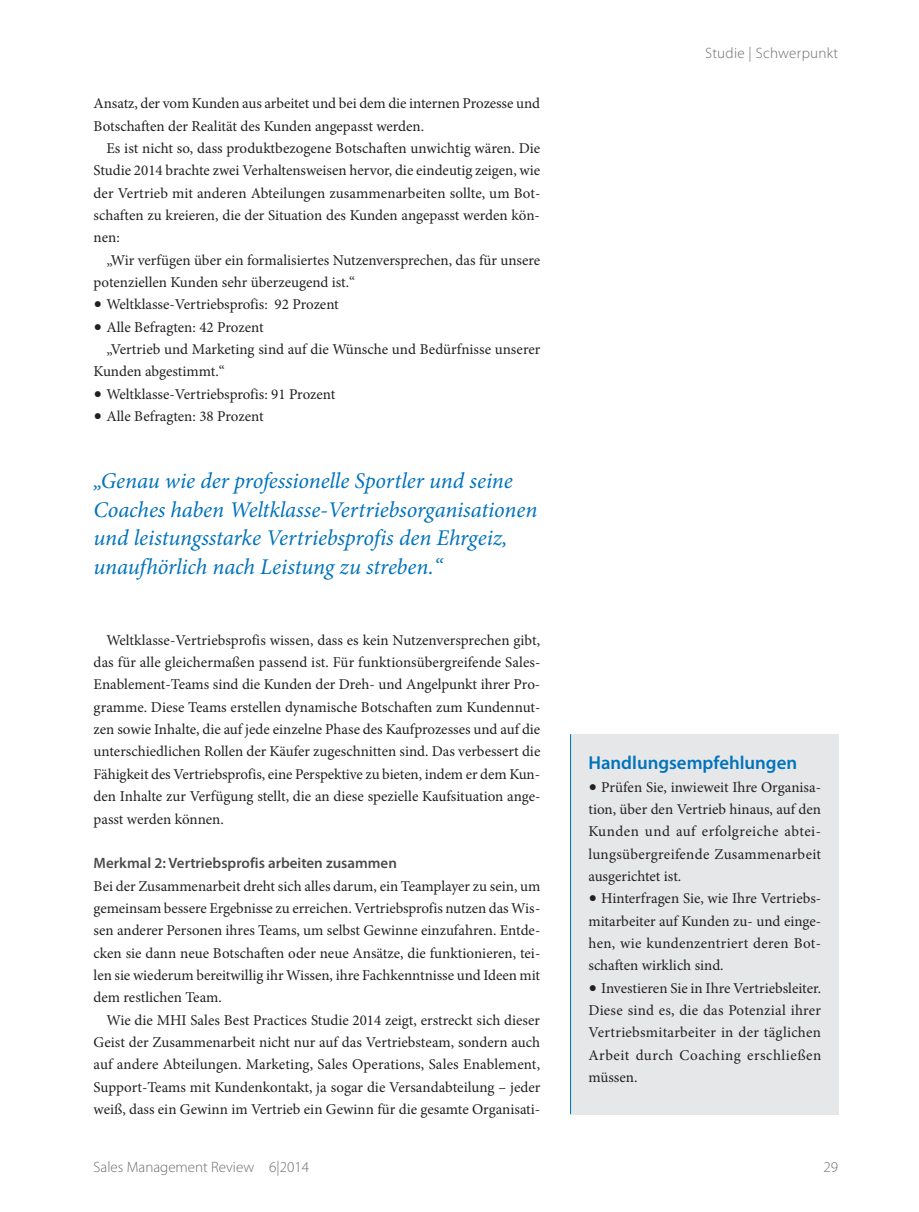
<style>
.page{position:relative;width:919px;height:1212px;background:#fff}
.page>*{position:absolute;margin:0;border:0;box-sizing:border-box;transform-origin:0 0}
.t1{font:italic 22.5px/28.5px "Minion Pro";letter-spacing:-.005em;color:#0073bc}
.t2{font:600 18.75px "Myriad Pro";color:#0073bc}
.t3{font:15px/22.4px "Minion Pro";color:#231f20;text-align:justify}
.t4{font:300 15px "Myriad Pro";letter-spacing:.005em;color:#6c6d70}
.t5{font:600 15px "Myriad Pro";color:#4b4c4d}
.s1{font-size:22.5px}
</style>
<div class="page">
<div style="left:570px;top:734px;width:268px;height:380px;background:#e6e7e9"></div>
<hr style="left:570px;top:734px;width:1px;height:380px;background:#0073bc">
<p class="t3" style="left:94px;top:92px;width:448px">Ansatz, der vom Kunden aus arbeitet und bei dem die internen Prozesse und<br>Botschaften der Realität des Kunden angepasst werden.</p>
<p class="t3" style="left:94px;top:137px;width:448px;text-indent:13px">Es ist nicht so, dass produktbezogene Botschaften unwichtig wären. Die Studie 2014 brachte zwei Verhaltensweisen hervor, die eindeutig zeigen, wie der Vertrieb mit anderen Abteilungen zusammenarbeiten sollte, um Bot&shy;schaften zu kreieren, die der Situation des Kunden angepasst werden kön&shy;nen:</p>
<p class="t3" style="left:94px;top:249px;width:448px;text-indent:13px">„Wir verfügen über ein formalisiertes Nutzenversprechen, das für unsere potenziellen Kunden sehr überzeugend ist.“</p>
<p class="t3" style="left:94px;top:293px;width:247px"><span class="s1">•</span> Weltklasse-Vertriebsprofis: 92 Prozent</p>
<p class="t3" style="left:94px;top:316px;width:171px"><span class="s1">•</span> Alle Befragten: 42 Prozent</p>
<p class="t3" style="left:106px;top:338px;width:435px">„Vertrieb und Marketing sind auf die Wünsche und Bedürfnisse unserer</p>
<p class="t3" style="left:94px;top:361px;width:133px">Kunden abgestimmt.“</p>
<p class="t3" style="left:94px;top:383px;width:243px"><span class="s1">•</span> Weltklasse-Vertriebsprofis: 91 Prozent</p>
<p class="t3" style="left:94px;top:405px;width:171px"><span class="s1">•</span> Alle Befragten: 38 Prozent</p>
<h1 class="t1" style="left:94px;top:467px;width:445px">„Genau wie der professionelle Sportler und seine Coaches haben Weltklasse-Vertriebsorganisationen und leistungsstarke Vertriebsprofis den Ehrgeiz, unaufhörlich nach Leistung zu streben.“</h1>
<p class="t3" style="left:94px;top:629px;width:448px;text-indent:13px">Weltklasse-Vertriebsprofis wissen, dass es kein Nutzenversprechen gibt, das für alle gleichermaßen passend ist. Für funktionsübergreifende Sales-Enablement-Teams sind die Kunden der Dreh- und Angelpunkt ihrer Pro&shy;gramme. Diese Teams erstellen dynamische Botschaften zum Kundennut&shy;zen sowie Inhalte, die auf jede einzelne Phase des Kaufprozesses und auf die unterschiedlichen Rollen der Käufer zugeschnitten sind. Das verbessert die Fähigkeit des Vertriebsprofis, eine Perspektive zu bieten, indem er dem Kun&shy;den Inhalte zur Verfügung stellt, die an diese spezielle Kaufsituation ange&shy;passt werden können.</p>
<p class="t5" style="left:94px;top:854px;width:305px">Merkmal 2: Vertriebsprofis arbeiten zusammen</p>
<p class="t3" style="left:94px;top:875px;width:448px">Bei der Zusammenarbeit dreht sich alles darum, ein Teamplayer zu sein, um gemeinsam bessere Ergebnisse zu erreichen. Vertriebsprofis nutzen das Wis&shy;sen anderer Personen ihres Teams, um selbst Gewinne einzufahren. Entde&shy;cken sie dann neue Botschaften oder neue Ansätze, die funktionieren, tei&shy;len sie wiederum bereitwillig ihr Wissen, ihre Fachkenntnisse und Ideen mit dem restlichen Team.</p>
<p class="t3" style="left:94px;top:1009px;width:448px;text-indent:13px">Wie die MHI Sales Best Practices Studie 2014 zeigt, erstreckt sich dieser Geist der Zusammenarbeit nicht nur auf das Vertriebsteam, sondern auch auf andere Abteilungen. Marketing, Sales Operations, Sales Enablement, Support-Teams mit Kundenkontakt, ja sogar die Versandabteilung – jeder weiß, dass ein Gewinn im Vertrieb ein Gewinn für die gesamte Organisati-</p>
<p class="t4" style="left:705px;top:45px;width:134px">Studie | Schwerpunkt</p>
<p class="t2" style="left:588px;top:751px;width:210px">Handlungsempfehlungen</p>
<p class="t3" style="left:588px;top:776px;width:234px"><span class="s1">•</span> Prüfen Sie, inwieweit Ihre Organisa&shy;tion, über den Vertrieb hinaus, auf den Kunden und auf erfolgreiche abtei&shy;lungsübergreifende Zusammenarbeit ausgerichtet ist.</p>
<p class="t3" style="left:588px;top:887px;width:234px"><span class="s1">•</span> Hinterfragen Sie, wie Ihre Vertriebs&shy;mitarbeiter auf Kunden zu- und einge&shy;hen, wie kundenzentriert deren Bot&shy;schaften wirklich sind.</p>
<p class="t3" style="left:588px;top:977px;width:234px"><span class="s1">•</span> Investieren Sie in Ihre Vertriebsleiter.<br>Diese sind es, die das Potenzial ihrer Vertriebsmitarbeiter in der täglichen Arbeit durch Coaching erschließen müssen.</p>
<p class="t4" style="left:94px;top:1159px;width:217px">Sales Management Review 6|2014</p>
<p class="t4" style="left:823px;top:1159px;width:16px">29</p>
</div>
